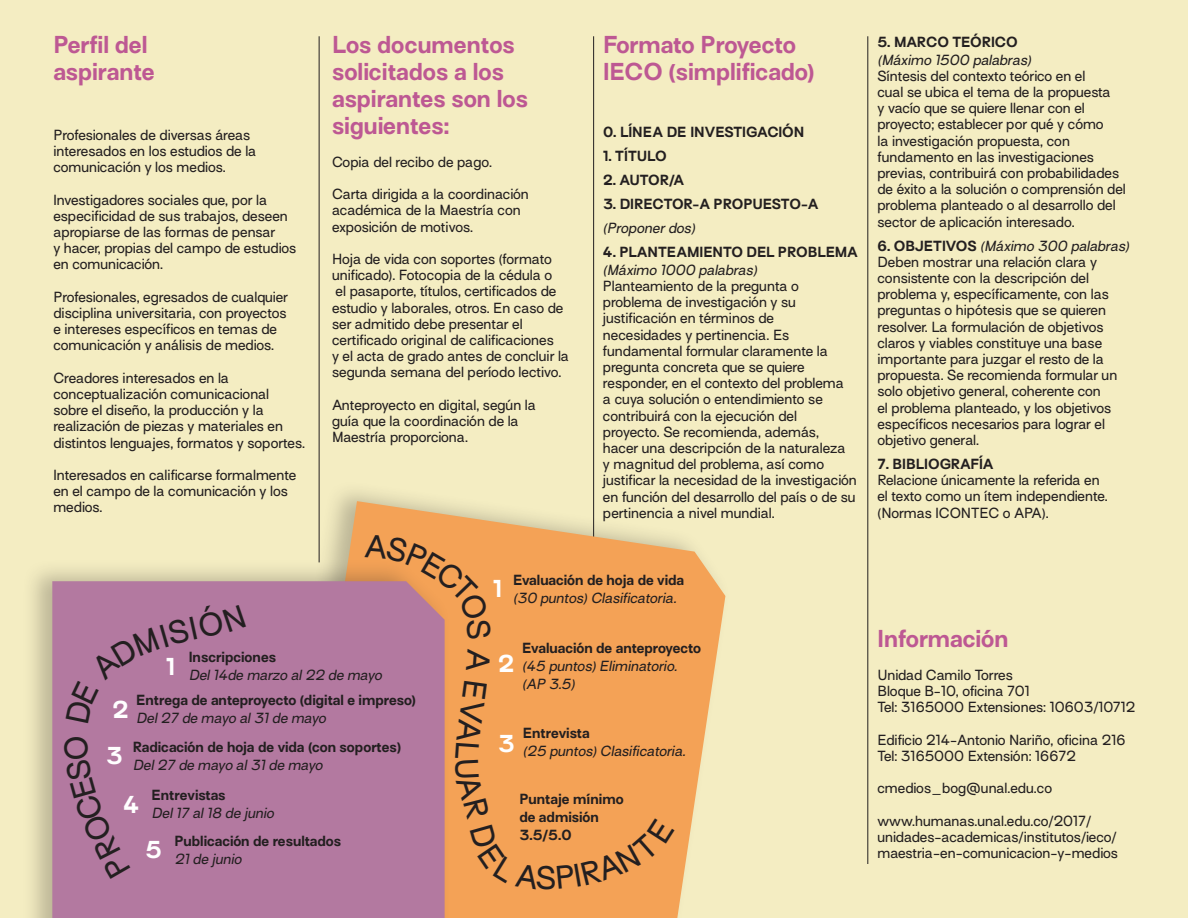
<style>
.page{position:relative;width:1188px;height:918px;background:#f4edc2}
.page>*{position:absolute;margin:0;border:0;box-sizing:border-box;transform-origin:0 0}
.t1{font:30px "Surt";color:#231f20}
.t2{font:700 22.5px/27px "Surt";color:#bd5893}
.t3{font:700 22.5px "Surt";color:#fff}
.t4{font:13.5px/16.2px "Surt";color:#231f20}
.t5{font:700 13.5px/18px "Surt";color:#231f20}
.t6{font:italic 13.5px/18px "Surt";color:#231f20}
.s1{font-weight:400;font-style:italic}
.s2{font-weight:700;font-style:normal}
</style>
<div class="page">
<hr style="left:593px;top:36px;width:1px;height:526px;background:#231f20">
<hr style="left:867px;top:36px;width:1px;height:828px;background:#231f20">
<hr style="left:319px;top:36px;width:1px;height:526px;background:#231f20">
<div style="left:263px;top:480px;width:468px;height:438px;background:#f4edc2"></div>
<svg style="left:318px;top:501px;width:407px;height:417px;fill:#f4a256"></svg>
<div style="left:21px;top:559px;width:430px;height:359px;background:#231f20;opacity:.27"></div>
<div style="left:52px;top:581px;width:393px;height:337px;background:#b379a0"></div>
<div style="left:64px;top:736px;width:66px;height:142px;background:#b379a0"></div>
<div style="left:66px;top:604px;width:180px;height:119px;background:#b379a0"></div>
<svg style="left:364px;top:534px;width:127px;height:105px;background:#df956b"></svg>
<svg style="left:466px;top:648px;width:24px;height:23px"></svg>
<div style="left:455px;top:681px;width:84px;height:208px;background:#f4a256"></div>
<div style="left:557px;top:818px;width:117px;height:71px;background:#f4a256"></div>
<p class="t2" style="left:53px;top:34px;width:96px">Perfil del</p>
<p class="t2" style="left:53px;top:61px;width:103px">aspirante</p>
<p class="t4" style="left:53px;top:128px;width:205px">Profesionales de diversas áreas interesados en los estudios de la comunicación y los medios.</p>
<p class="t4" style="left:53px;top:193px;width:244px">Investigadores sociales que, por la especificidad de sus trabajos, deseen apropiarse de las formas de pensar<br>y hacer, propias del campo de estudios en comunicación.</p>
<p class="t4" style="left:53px;top:290px;width:236px">Profesionales, egresados de cualquier disciplina universitaria, con proyectos e intereses específicos en temas de comunicación y análisis de medios.</p>
<p class="t4" style="left:53px;top:371px;width:253px">Creadores interesados en la conceptualización comunicacional sobre el diseño, la producción y la realización de piezas y materiales en distintos lenguajes, formatos y soportes.</p>
<p class="t4" style="left:53px;top:468px;width:244px">Interesados en calificarse formalmente en el campo de la comunicación y los medios.</p>
<p class="t2" style="left:332px;top:34px;width:197px">Los documentos solicitados a los aspirantes son los siguientes:</p>
<p class="t4" style="left:332px;top:155px;width:161px">Copia del recibo de pago.</p>
<p class="t4" style="left:332px;top:188px;width:198px">Carta dirigida a la coordinación académica de la Maestría con exposición de motivos.</p>
<p class="t4" style="left:332px;top:252px;width:239px">Hoja de vida con soportes (formato unificado). Fotocopia de la cédula o<br>el pasaporte, títulos, certificados de estudio y laborales, otros. En caso de ser admitido debe presentar el certificado original de calificaciones<br>y el acta de grado antes de concluir la segunda semana del período lectivo.</p>
<p class="t4" style="left:332px;top:398px;width:205px">Anteproyecto en digital, según la guía que la coordinación de la<br>Maestría proporciona.</p>
<p class="t2" style="left:603px;top:34px;width:213px">Formato Proyecto<br>IECO (simplificado)</p>
<p class="t5" style="left:603px;top:124px;width:203px">0. LÍNEA DE INVESTIGACIÓN</p>
<p class="t5" style="left:603px;top:148px;width:65px">1. TÍTULO</p>
<p class="t5" style="left:603px;top:172px;width:83px">2. AUTOR/A</p>
<p class="t5" style="left:603px;top:193px;width:217px;line-height:24px">3. DIRECTOR-A PROPUESTO-A <span class="s1">(Proponer dos)</span></p>
<p class="t5" style="left:603px;top:244px;width:256px">4. PLANTEAMIENTO DEL PROBLEMA <span class="s1">(Máximo 1000 palabras)</span></p>
<p class="t4" style="left:603px;top:279px;width:255px">Planteamiento de la pregunta o problema de investigación y su justificación en términos de<br>necesidades y pertinencia. Es fundamental formular claramente la pregunta concreta que se quiere responder, en el contexto del problema<br>a cuya solución o entendimiento se contribuirá con la ejecución del proyecto. Se recomienda, además, hacer una descripción de la naturaleza<br>y magnitud del problema, así como justificar la necesidad de la investigación en función del desarrollo del país o de su pertinencia a nivel mundial.</p>
<p class="t5" style="left:878px;top:34px;width:142px">5. MARCO TEÓRICO</p>
<p class="t6" style="left:878px;top:52px;width:155px">(Máximo 1500 palabras)</p>
<p class="t4" style="left:878px;top:69px;width:250px">Síntesis del contexto teórico en el<br>cual se ubica el tema de la propuesta<br>y vacío que se quiere llenar con el proyecto; establecer por qué y cómo<br>la investigación propuesta, con fundamento en las investigaciones previas, contribuirá con probabilidades de éxito a la solución o comprensión del problema planteado o al desarrollo del sector de aplicación interesado.</p>
<p class="t6" style="left:878px;top:238px;width:253px"><span class="s2">6. OBJETIVOS</span> (Máximo 300 palabras)</p>
<p class="t4" style="left:878px;top:255px;width:241px">Deben mostrar una relación clara y consistente con la descripción del problema y, específicamente, con las preguntas o hipótesis que se quieren resolver. La formulación de objetivos claros y viables constituye una base importante para juzgar el resto de la propuesta. Se recomienda formular un solo objetivo general, coherente con<br>el problema planteado, y los objetivos específicos necesarios para lograr el objetivo general.</p>
<p class="t5" style="left:878px;top:456px;width:118px">7. BIBLIOGRAFÍA</p>
<p class="t4" style="left:878px;top:474px;width:232px">Relacione únicamente la referida en el texto como un ítem independiente. (Normas ICONTEC o APA).</p>
<p class="t3" style="left:166px;top:652px;width:11px">1</p>
<p class="t6" style="left:189px;top:650px;width:195px"><span class="s2">Inscripciones<br></span>Del 14de marzo al 22 de mayo</p>
<p class="t5" style="left:136px;top:693px;width:281px">Entrega de anteproyecto (digital e impreso)<br><span class="s1">Del 27 de mayo al 31 de mayo</span></p>
<p class="t5" style="left:133px;top:739px;width:270px">Radicación de hoja de vida (con soportes)<br><span class="s1">Del 27 de mayo al 31 de mayo</span></p>
<p class="t6" style="left:152px;top:788px;width:124px"><span class="s2">Entrevistas<br></span>Del 17 al 18 de junio</p>
<p class="t5" style="left:175px;top:833px;width:168px">Publicación de resultados<br><span class="s1">21 de junio</span></p>
<p class="t3" style="left:112px;top:695px;width:18px">2</p>
<p class="t3" style="left:106px;top:742px;width:18px">3</p>
<p class="t3" style="left:123px;top:791px;width:18px">4</p>
<p class="t3" style="left:146px;top:836px;width:18px">5</p>
<p class="t3" style="left:493px;top:574px;width:11px">1</p>
<p class="t6" style="left:513px;top:572px;width:173px"><span class="s2">Evaluación de hoja de vida </span>(30 puntos) Clasificatoria.</p>
<p class="t3" style="left:498px;top:649px;width:18px">2</p>
<p class="t3" style="left:498px;top:730px;width:18px">3</p>
<p class="t5" style="left:522px;top:641px;width:180px">Evaluación de anteproyecto</p>
<p class="t6" style="left:522px;top:659px;width:156px">(45 puntos) Eliminatorio. (AP 3.5)</p>
<p class="t6" style="left:523px;top:726px;width:164px"><span class="s2">Entrevista<br></span>(25 puntos) Clasificatoria.</p>
<p class="t5" style="left:519px;top:791px;width:106px">Puntaje mínimo de admisión<br>3.5/5.0</p>
<p class="t1" style="left:536px;top:859px;width:22px">S</p>
<p class="t2" style="left:878px;top:628px;width:133px">Información</p>
<p class="t4" style="left:878px;top:668px;width:137px">Unidad Camilo Torres</p>
<p class="t4" style="left:878px;top:684px;width:154px">Bloque B-10, oficina 701</p>
<p class="t4" style="left:878px;top:701px;width:259px">Tel: 3165000 Extensiones: 10603/10712</p>
<p class="t4" style="left:878px;top:733px;width:250px">Edificio 214-Antonio Nariño, oficina 216</p>
<p class="t4" style="left:878px;top:749px;width:200px">Tel: 3165000 Extensión: 16672</p>
<p class="t4" style="left:878px;top:782px;width:176px">cmedios_bog@unal.edu.co</p>
<p class="t4" style="left:878px;top:814px;width:242px">www.humanas.unal.edu.co/2017/ unidades-academicas/institutos/ieco/ maestria-en-comunicacion-y-medios</p>
</div>
